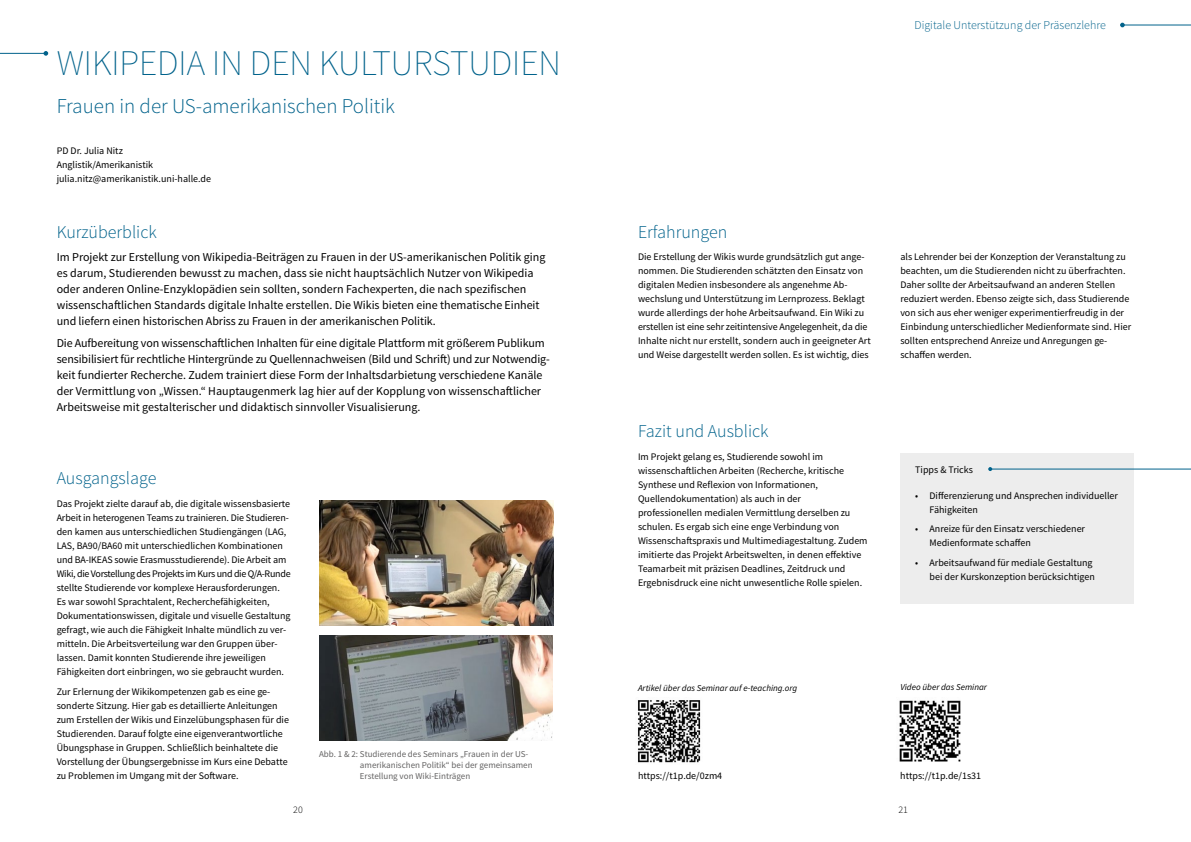
<style>
.page{position:relative;width:1191px;height:842px;background:#fff}
.page>*{position:absolute;margin:0;border:0;box-sizing:border-box;transform-origin:0 0}
.t1{font:200 36px "Source Sans Pro";color:#00628b}
.t2{font:300 21px "Source Sans Pro";color:#00628b}
.t3{font:300 18px "Source Sans Pro";color:#00628b}
.t4{font:12px/16px "Source Sans Pro";color:#000}
.t5{font:300 12px "Source Sans Pro";color:#00628b}
.t6{font:10px/14px "Source Sans Pro";color:#000}
.t7{font:300 10px "Source Sans Pro";color:#000}
.t8{font:9px/11px "Source Sans Pro";color:#646363}
.t9{font:italic 9px "Source Sans Pro";color:#000}
</style>
<div class="page">
<hr style="left:1120px;top:25px;width:71px;height:1px;background:#00628b">
<svg style="left:1120px;top:23px;width:4px;height:4px"></svg>
<hr style="left:0;top:53px;width:47px;height:1px;background:#00628b">
<svg style="left:44px;top:51px;width:4px;height:5px"></svg>
<img style="left:637px;top:700px;width:64px;height:63px">
<img style="left:899px;top:700px;width:62px;height:62px">
<img style="left:319px;top:636px;width:234px;height:104px">
<img style="left:319px;top:501px;width:234px;height:124px">
<hr style="left:990px;top:469px;width:201px;height:1px;background:#00628b">
<div style="left:900px;top:453px;width:234px;height:150px;background:#ededed"></div>
<h1 class="t1" style="left:57px;top:42px;width:505px">WIKIPEDIA IN DEN KULTURSTUDIEN</h1>
<h2 class="t2" style="left:57px;top:93px;width:340px">Frauen in der US-amerikanischen Politik</h2>
<p class="t6" style="left:57px;top:143px;width:156px">PD Dr. Julia Nitz<br>Anglistik/Amerikanistik julia.nitz@amerikanistik.uni-halle.de</p>
<h3 class="t3" style="left:57px;top:221px;width:102px">Kurzüberblick</h3>
<p class="t4" style="left:57px;top:250px;width:490px">Im Projekt zur Erstellung von Wikipedia-Beiträgen zu Frauen in der US-amerikanischen Politik ging es darum, Studierenden bewusst zu machen, dass sie nicht hauptsächlich Nutzer von Wikipedia oder anderen Online-Enzyklopädien sein sollten, sondern Fachexperten, die nach spezifischen wissenschaftlichen Standards digitale Inhalte erstellen. Die Wikis bieten eine thematische Einheit und liefern einen historischen Abriss zu Frauen in der amerikanischen Politik.</p>
<p class="t4" style="left:57px;top:335px;width:494px">Die Aufbereitung von wissenschaftlichen Inhalten für eine digitale Plattform mit größerem Publikum sensibilisiert für rechtliche Hintergründe zu Quellennachweisen (Bild und Schrift) und zur Notwendig&shy;keit fundierter Recherche. Zudem trainiert diese Form der Inhaltsdarbietung verschiedene Kanäle der Vermittlung von „Wissen.“ Hauptaugenmerk lag hier auf der Kopplung von wissenschaftlicher Arbeitsweise mit gestalterischer und didaktisch sinnvoller Visualisierung.</p>
<h3 class="t3" style="left:57px;top:467px;width:101px">Ausgangslage</h3>
<p class="t6" style="left:57px;top:497px;width:235px">Das Projekt zielte darauf ab, die digitale wissensbasierte Arbeit in heterogenen Teams zu trainieren. Die Studieren&shy;den kamen aus unterschiedlichen Studiengängen (LAG, LAS, BA90/BA60 mit unterschiedlichen Kombinationen und BA-IKEAS sowie Erasmusstudierende). Die Arbeit am Wiki, die Vorstellung des Projekts im Kurs und die Q/A-Runde stellte Studierende vor komplexe Herausforderungen.<br>Es war sowohl Sprachtalent, Recherchefähigkeiten, Dokumentationswissen, digitale und visuelle Gestaltung gefragt, wie auch die Fähigkeit Inhalte mündlich zu ver&shy;mitteln. Die Arbeitsverteilung war den Gruppen über&shy;lassen. Damit konnten Studierende ihre jeweiligen Fähigkeiten dort einbringen, wo sie gebraucht wurden.</p>
<p class="t6" style="left:57px;top:685px;width:234px">Zur Erlernung der Wikikompetenzen gab es eine ge&shy;sonderte Sitzung. Hier gab es detaillierte Anleitungen zum Erstellen der Wikis und Einzelübungsphasen für die Studierenden. Darauf folgte eine eigenverantwortliche Übungsphase in Gruppen. Schließlich beinhaltete die Vorstellung der Übungsergebnisse im Kurs eine Debatte zu Problemen im Umgang mit der Software.</p>
<p class="t8" style="left:360px;top:748px;width:174px;text-indent:-41px">Abb. 1 &amp; 2: Studierende des Seminars „Frauen in der US&shy;amerikanischen Politik“ bei der gemeinsamen<br>Erstellung von Wiki-Einträgen</p>
<p class="t5" style="left:914px;top:18px;width:193px">Digitale Unterstützung der Präsenzlehre</p>
<h3 class="t3" style="left:638px;top:221px;width:91px">Erfahrungen</h3>
<p class="t6" style="left:638px;top:250px;width:234px">Die Erstellung der Wikis wurde grundsätzlich gut ange&shy;nommen. Die Studierenden schätzten den Einsatz von digitalen Medien insbesondere als angenehme Ab&shy;wechslung und Unterstützung im Lernprozess. Beklagt wurde allerdings der hohe Arbeitsaufwand. Ein Wiki zu erstellen ist eine sehr zeitintensive Angelegenheit, da die Inhalte nicht nur erstellt, sondern auch in geeigneter Art und Weise dargestellt werden sollen. Es ist wichtig, dies</p>
<h3 class="t3" style="left:638px;top:420px;width:132px">Fazit und Ausblick</h3>
<p class="t6" style="left:638px;top:449px;width:231px">Im Projekt gelang es, Studierende sowohl im wissenschaftlichen Arbeiten (Recherche, kritische Synthese und Reflexion von Informationen, Quellendokumentation) als auch in der professionellen medialen Vermittlung derselben zu schulen. Es ergab sich eine enge Verbindung von Wissenschaftspraxis und Multimediagestaltung. Zudem imitierte das Projekt Arbeitswelten, in denen effektive Teamarbeit mit präzisen Deadlines, Zeitdruck und Ergebnisdruck eine nicht unwesentliche Rolle spielen.</p>
<p class="t6" style="left:900px;top:250px;width:232px">als Lehrender bei der Konzeption der Veranstaltung zu beachten, um die Studierenden nicht zu überfrachten.<br>Daher sollte der Arbeitsaufwand an anderen Stellen reduziert werden. Ebenso zeigte sich, dass Studierende von sich aus eher weniger experimentierfreudig in der Einbindung unterschiedlicher Medienformate sind. Hier sollten entsprechend Anreize und Anregungen ge&shy;schaffen werden.</p>
<p class="t6" style="left:915px;top:463px;width:59px">Tipps &amp; Tricks</p>
<p class="t6" style="left:929px;top:489px;width:190px;text-indent:-14px">• Differenzierung und Ansprechen individueller<br>Fähigkeiten</p>
<p class="t6" style="left:929px;top:522px;width:157px;text-indent:-14px">• Anreize für den Einsatz verschiedener<br>Medienformate schaffen</p>
<p class="t6" style="left:915px;top:556px;width:181px;text-align:right">• Arbeitsaufwand für mediale Gestaltung bei der Kurskonzeption berücksichtigen</p>
<p class="t9" style="left:638px;top:682px;width:161px">Artikel über das Seminar auf e-teaching.org</p>
<p class="t9" style="left:900px;top:682px;width:88px">Video über das Seminar</p>
<p class="t6" style="left:638px;top:769px;width:86px">https://t1p.de/0zm4</p>
<p class="t6" style="left:900px;top:769px;width:82px">https://t1p.de/1s31</p>
<p class="t7" style="left:293px;top:804px;width:11px">20</p>
<p class="t7" style="left:898px;top:804px;width:11px">21</p>
</div>
